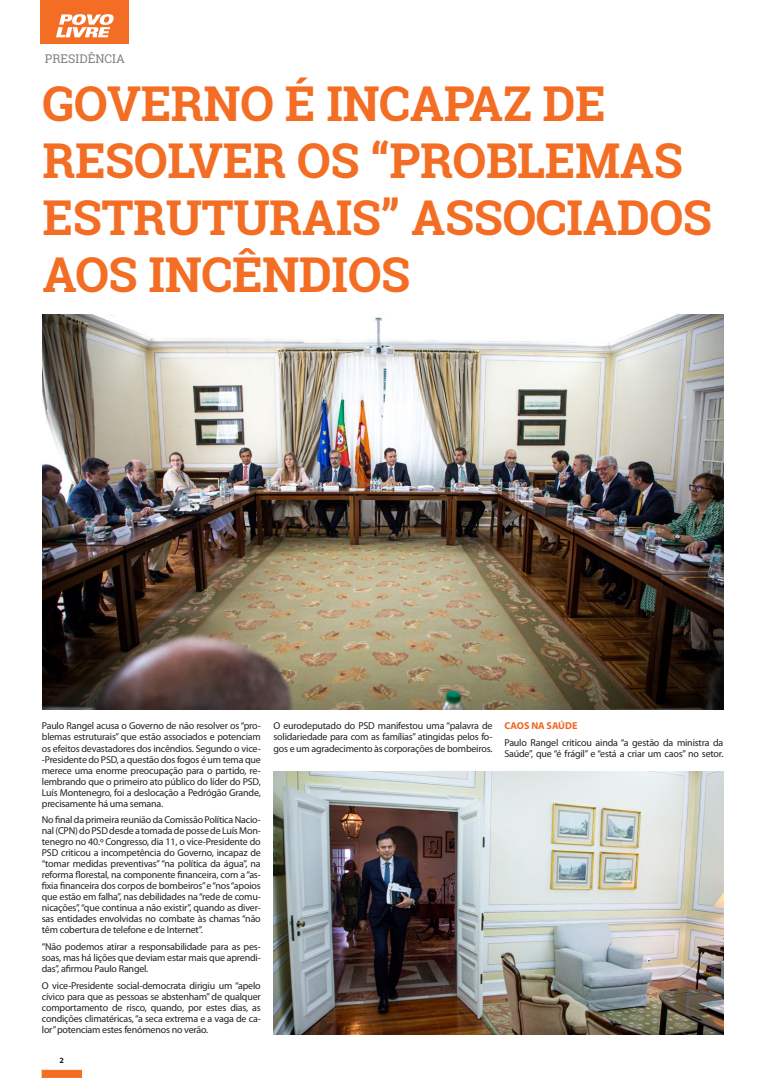
<style>
.page{position:relative;width:766px;height:1078px;background:#fff}
.page>*{position:absolute;margin:0;border:0;box-sizing:border-box;transform-origin:0 0}
.t1{font:700 48px/57px "Roboto Slab";letter-spacing:-.01em;color:#f36e24}
.topos{font:12px "Roboto Slab";color:#808285}
.t2{font:10px/11px "Myriad Pro";letter-spacing:-.02em;color:#231f20;text-align:justify}
.t3{font:700 10px "Myriad Pro";color:#f36421}
.t4{font:700 8px "Myriad Pro";color:#231f20}
</style>
<div class="page">
<div style="left:42px;top:1069px;width:40px;height:8px;background:#f36e24;border:1px solid #f36e24"></div>
<div style="left:40px;top:0;width:89px;height:44px;background:#f36e24"></div>
<svg style="left:56px;top:14px;width:58px;height:23px"></svg>
<img style="left:43px;top:315px;width:680px;height:394px">
<img style="left:273px;top:771px;width:450px;height:262px">
<p class="topos" style="left:45px;top:51px;width:82px">PRESIDÊNCIA</p>
<p class="t1" style="left:43px;top:75px;width:670px">GOVERNO É INCAPAZ DE<br>RESOLVER OS “PROBLEMAS<br>ESTRUTURAIS” ASSOCIADOS<br>AOS INCÊNDIOS</p>
<p class="t2" style="left:42px;top:720px;width:220px">Paulo Rangel acusa o Governo de não resolver os “pro&shy;blemas estruturais” que estão associados e potenciam os efeitos devastadores dos incêndios. Segundo o vice--Presidente do PSD, a questão dos fogos é um tema que merece uma enorme preocupação para o partido, re&shy;lembrando que o primeiro ato público do líder do PSD, Luís Montenegro, foi a deslocação a Pedrógão Grande, precisamente há uma semana.</p>
<p class="t2" style="left:42px;top:814px;width:220px">No final da primeira reunião da Comissão Política Nacio&shy;nal (CPN) do PSD desde a tomada de posse de Luís Mon&shy;tenegro no 40.º Congresso, dia 11, o vice-Presidente do PSD criticou a incompetência do Governo, incapaz de “tomar medidas preventivas” “na política da água”, na reforma florestal, na componente financeira, com a “as&shy;fixia financeira dos corpos de bombeiros” e “nos “apoios que estão em falha”, nas debilidades na “rede de comu&shy;nicações”, “que continua a não existir”, quando as diver&shy;sas entidades envolvidas no combate às chamas “não têm cobertura de telefone e de Internet”.</p>
<p class="t2" style="left:42px;top:940px;width:220px">“Não podemos atirar a responsabilidade para as pes&shy;soas, mas há lições que deviam estar mais que aprendi&shy;das”, afirmou Paulo Rangel.</p>
<p class="t2" style="left:42px;top:979px;width:220px">O vice-Presidente social-democrata dirigiu um “apelo cívico para que as pessoas se abstenham” de qualquer comportamento de risco, quando, por estes dias, as condições climatéricas, “a seca extrema e a vaga de ca&shy;lor” potenciam estes fenómenos no verão.</p>
<p class="t4" style="left:60px;top:1054px;width:6px">2</p>
<p class="t2" style="left:273px;top:720px;width:220px">O eurodeputado do PSD manifestou uma “palavra de solidariedade para com as famílias” atingidas pelos fo&shy;gos e um agradecimento às corporações de bombeiros.</p>
<p class="t3" style="left:504px;top:719px;width:74px">CAOS NA SAÚDE</p>
<p class="t2" style="left:504px;top:737px;width:220px">Paulo Rangel criticou ainda “a gestão da ministra da<br>Saúde”, que “é frágil” e “está a criar um caos” no setor.</p>
</div>
